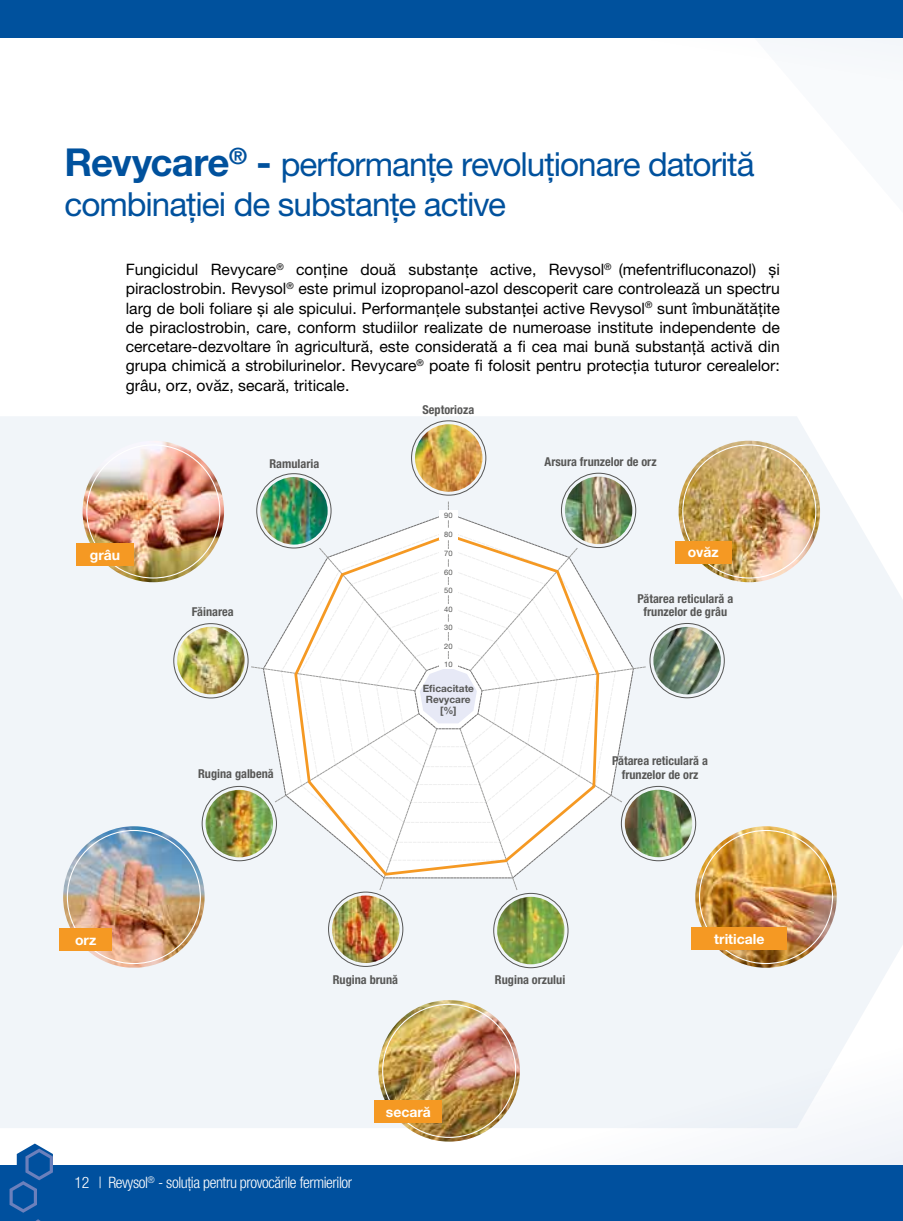
<style>
.page{position:relative;width:903px;height:1221px;background:#fff}
.page>*{position:absolute;margin:0;border:0;box-sizing:border-box;transform-origin:0 0}
.t1{font:33.25px/39.9px "Helvetica Neue LT Pro";letter-spacing:-.03em;color:#00519d}
.t2{font:15.75px/19.2px "Helvetica Neue LT Pro";color:#000;text-align:justify}
.t3{font:300 condensed 15.75px "Helvetica Neue LT Pro";letter-spacing:-.025em;color:#fff}
.t4{font:700 14px "Helvetica Neue LT Pro";color:#fff}
.t5{font:700 condensed 12.25px/13.3px "Helvetica Neue LT Pro";color:#575756;text-align:center}
.t6{font:700 10.15px/11.4px "Helvetica Neue LT Pro";color:#575756;text-align:center}
.t7{font:7.52px "Helvetica Neue LT Pro";color:#575756}
.s1{font-weight:700;font-size:38.5px}
</style>
<div class="page">
<div style="left:0;top:416px;width:741px;height:712px;background:#f1f5f9"></div>
<div style="left:76px;top:416px;width:665px;height:219px;background:#f1f5f9"></div>
<svg style="left:436px;top:752px;width:467px;height:413px;fill:#f1f5f9"></svg>
<svg style="left:741px;top:38px;width:162px;height:1093px;fill:#f5f8fa"></svg>
<img style="left:415px;top:424px;width:67px;height:67px;border-radius:34px">
<img style="left:260px;top:477px;width:68px;height:67px;border-radius:34px">
<img style="left:177px;top:626px;width:68px;height:68px;border-radius:34px">
<img style="left:206px;top:789px;width:67px;height:68px;border-radius:34px">
<img style="left:332px;top:895px;width:67px;height:67px;border-radius:34px">
<img style="left:497px;top:896px;width:67px;height:68px;border-radius:34px">
<img style="left:625px;top:789px;width:67px;height:68px;border-radius:34px">
<img style="left:653px;top:627px;width:68px;height:67px;border-radius:34px">
<img style="left:565px;top:476px;width:67px;height:68px;border-radius:34px">
<svg style="left:251px;top:502px;width:395px;height:388px"></svg>
<div style="left:439px;top:567px;width:19px;height:10px;background:#fff"></div>
<div style="left:439px;top:548px;width:19px;height:10px;background:#fff"></div>
<div style="left:439px;top:510px;width:19px;height:10px;background:#fff"></div>
<div style="left:439px;top:529px;width:19px;height:11px;background:#fff"></div>
<div style="left:411px;top:420px;width:75px;height:75px;border:1px solid #575756;border-radius:50%"></div>
<div style="left:561px;top:472px;width:75px;height:76px;border:1px solid #575756;border-radius:50%"></div>
<div style="left:256px;top:473px;width:76px;height:75px;border:1px solid #575756;border-radius:50%"></div>
<div style="left:173px;top:623px;width:76px;height:75px;border:1px solid #575756;border-radius:50%"></div>
<div style="left:202px;top:785px;width:75px;height:76px;border:1px solid #575756;border-radius:50%"></div>
<div style="left:328px;top:891px;width:75px;height:75px;border:1px solid #575756;border-radius:50%"></div>
<div style="left:493px;top:892px;width:75px;height:76px;border:1px solid #575756;border-radius:50%"></div>
<div style="left:621px;top:785px;width:75px;height:76px;border:1px solid #575756;border-radius:50%"></div>
<div style="left:649px;top:623px;width:76px;height:75px;border:1px solid #575756;border-radius:50%"></div>
<div style="left:0;top:1165px;width:903px;height:55px;background:#00509e"></div>
<svg style="left:10px;top:1143px;width:43px;height:69px"></svg>
<div style="left:0;top:0;width:903px;height:38px;background:#00519d"></div>
<img style="left:83px;top:440px;width:141px;height:142px;border-radius:71px">
<img style="left:63px;top:826px;width:142px;height:141px;border-radius:69px">
<div style="left:76px;top:543px;width:57px;height:23px;background:#f59923"></div>
<div style="left:59px;top:928px;width:53px;height:22px;background:#f59923"></div>
<img style="left:378px;top:1000px;width:142px;height:141px;border-radius:71px">
<img style="left:695px;top:826px;width:142px;height:141px;border-radius:71px">
<div style="left:691px;top:927px;width:96px;height:22px;background:#f59923"></div>
<img style="left:678px;top:440px;width:142px;height:142px;border-radius:71px">
<div style="left:675px;top:541px;width:56px;height:22px;background:#f59923"></div>
<div style="left:375px;top:1100px;width:67px;height:22px;background:#f59923"></div>
<h1 class="t1" style="left:64px;top:144px;width:692px"><span class="s1">Revycare</span><sup>®</sup> <span class="s1">-</span> performanțe revoluționare datorită combinației de substanțe active</h1>
<p class="t2" style="left:126px;top:260px;width:656px">Fungicidul Revycare<sup>®</sup> conține două substanțe active, Revysol<sup>®</sup> (mefentrifluconazol) și piraclostrobin. Revysol<sup>®</sup> este primul izopropanol-azol descoperit care controlează un spectru larg de boli foliare și ale spicului. Performanțele substanței active Revysol<sup>®</sup> sunt îmbunătățite de piraclostrobin, care, conform studiilor realizate de numeroase institute independente de cercetare-dezvoltare în agricultură, este considerată a fi cea mai bună substanță activă din grupa chimică a strobilurinelor. Revycare<sup>®</sup> poate fi folosit pentru protecția tuturor cerealelor: grâu, orz, ovăz, secară, triticale.</p>
<p class="t4" style="left:90px;top:546px;width:32px">grâu</p>
<p class="t5" style="left:269px;top:457px;width:51px">Ramularia</p>
<p class="t5" style="left:192px;top:605px;width:43px">Făinarea</p>
<p class="t5" style="left:198px;top:767px;width:77px">Rugina galbenă</p>
<p class="t5" style="left:422px;top:403px;width:53px">Septorioza</p>
<p class="t7" style="left:444px;top:511px;width:10px">90</p>
<p class="t7" style="left:444px;top:530px;width:10px">80</p>
<p class="t7" style="left:444px;top:549px;width:10px">70</p>
<p class="t7" style="left:444px;top:567px;width:10px">60</p>
<p class="t7" style="left:444px;top:586px;width:10px">50</p>
<p class="t7" style="left:444px;top:604px;width:10px">40</p>
<p class="t7" style="left:444px;top:623px;width:10px">30</p>
<p class="t7" style="left:444px;top:641px;width:10px">20</p>
<p class="t7" style="left:444px;top:659px;width:10px">10</p>
<p class="t6" style="left:423px;top:682px;width:53px">Eficacitate<br>Revycare [%]</p>
<p class="t5" style="left:545px;top:454px;width:113px">Arsura frunzelor de orz</p>
<p class="t4" style="left:688px;top:543px;width:33px">ovăz</p>
<p class="t5" style="left:637px;top:591px;width:97px">Pătarea reticulară a frunzelor de grâu</p>
<p class="t5" style="left:612px;top:754px;width:97px">Pătarea reticulară a frunzelor de orz</p>
<p class="t4" style="left:75px;top:930px;width:23px">orz</p>
<p class="t4" style="left:714px;top:929px;width:52px">triticale</p>
<p class="t5" style="left:333px;top:972px;width:67px">Rugina brună</p>
<p class="t5" style="left:495px;top:972px;width:72px">Rugina orzului</p>
<p class="t3" style="left:74px;top:1173px;width:279px">12 | Revysol<sup>®</sup> - soluția pentru provocările fermierilor</p>
<p class="t4" style="left:386px;top:1102px;width:47px">secară</p>
</div>
